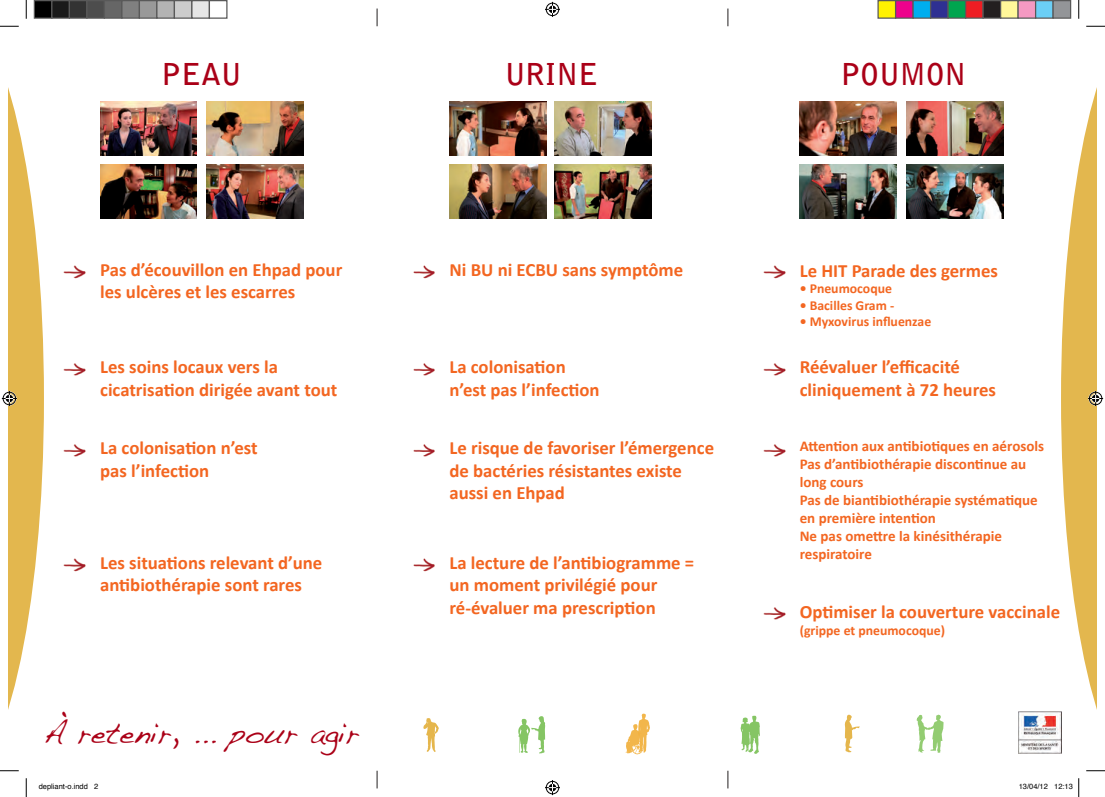
<style>
.page{position:relative;width:1105px;height:797px;background:#fff}
.page>*{position:absolute;margin:0;border:0;box-sizing:border-box;transform-origin:0 0}
.t1{font:30px "Handwriting Dakota";color:#aa0017}
.t2{font:700 30px "Bell Gothic Std";color:#aa0017}
.t3{font:700 18.75px/22.5px "Calibri";color:#f36621}
.t4{font:700 15px/18px "Calibri";color:#f36621}
.t5{font:700 13.75px "Calibri";color:#f36621}
.t6{font:7.5px "Helvetica";color:#000}
</style>
<div class="page">
<img style="left:800px;top:101px;width:96px;height:55px">
<img style="left:450px;top:101px;width:97px;height:55px">
<img style="left:907px;top:101px;width:96px;height:55px">
<img style="left:555px;top:101px;width:97px;height:55px">
<img style="left:800px;top:164px;width:96px;height:55px">
<img style="left:450px;top:164px;width:97px;height:55px">
<img style="left:907px;top:164px;width:96px;height:55px">
<img style="left:555px;top:164px;width:97px;height:55px">
<img style="left:100px;top:101px;width:97px;height:55px">
<img style="left:207px;top:101px;width:96px;height:55px">
<img style="left:100px;top:164px;width:97px;height:55px">
<img style="left:207px;top:164px;width:96px;height:55px">
<img style="left:763px;top:265px;width:23px;height:14px">
<img style="left:413px;top:265px;width:22px;height:14px">
<img style="left:413px;top:363px;width:22px;height:13px">
<img style="left:763px;top:444px;width:23px;height:13px">
<img style="left:413px;top:444px;width:22px;height:13px">
<img style="left:763px;top:607px;width:23px;height:13px">
<img style="left:763px;top:363px;width:23px;height:13px">
<img style="left:413px;top:558px;width:22px;height:14px">
<img style="left:1019px;top:711px;width:35px;height:42px">
<svg style="left:845px;top:714px;width:15px;height:38px"></svg>
<svg style="left:916px;top:714px;width:27px;height:38px"></svg>
<svg style="left:741px;top:715px;width:19px;height:38px"></svg>
<svg style="left:423px;top:718px;width:16px;height:34px"></svg>
<svg style="left:626px;top:713px;width:24px;height:41px"></svg>
<svg style="left:518px;top:716px;width:27px;height:37px"></svg>
<svg style="left:377px;top:9px;width:1px;height:17px"></svg>
<svg style="left:377px;top:770px;width:1px;height:18px"></svg>
<svg style="left:728px;top:9px;width:1px;height:17px"></svg>
<svg style="left:728px;top:770px;width:1px;height:18px"></svg>
<svg style="left:545px;top:2px;width:15px;height:15px"></svg>
<svg style="left:545px;top:780px;width:15px;height:15px"></svg>
<div style="left:87px;top:1px;width:17px;height:17px;background:#4d4d4d"></div>
<div style="left:86px;top:0;width:19px;height:19px;border:1px solid #595959"></div>
<div style="left:104px;top:1px;width:18px;height:17px;background:#666"></div>
<div style="left:104px;top:0;width:18px;height:19px;border:1px solid #595959"></div>
<div style="left:122px;top:1px;width:17px;height:17px;background:#808080"></div>
<div style="left:121px;top:0;width:19px;height:19px;border:1px solid #595959"></div>
<div style="left:139px;top:1px;width:18px;height:17px;background:#999"></div>
<div style="left:139px;top:0;width:19px;height:19px;border:1px solid #595959"></div>
<div style="left:157px;top:1px;width:17px;height:17px;background:#b3b3b3"></div>
<div style="left:156px;top:0;width:19px;height:19px;border:1px solid #595959"></div>
<div style="left:174px;top:1px;width:18px;height:17px;background:#ccc"></div>
<div style="left:174px;top:0;width:18px;height:19px;border:1px solid #595959"></div>
<div style="left:192px;top:1px;width:17px;height:17px;background:#e6e6e6"></div>
<div style="left:191px;top:0;width:19px;height:19px;border:1px solid #595959"></div>
<div style="left:209px;top:0;width:19px;height:19px;border:1px solid #595959"></div>
<div style="left:878px;top:1px;width:17px;height:17px;background:#fff101"></div>
<div style="left:877px;top:0;width:19px;height:19px;border:1px solid #595959"></div>
<div style="left:895px;top:1px;width:18px;height:17px;background:#ed028c"></div>
<div style="left:895px;top:0;width:19px;height:19px;border:1px solid #595959"></div>
<div style="left:913px;top:1px;width:17px;height:17px;background:#00aeef"></div>
<div style="left:912px;top:0;width:19px;height:19px;border:1px solid #595959"></div>
<div style="left:930px;top:1px;width:18px;height:17px;background:#2e3092"></div>
<div style="left:930px;top:0;width:19px;height:19px;border:1px solid #595959"></div>
<div style="left:948px;top:1px;width:17px;height:17px;background:#00a54f"></div>
<div style="left:947px;top:0;width:19px;height:19px;border:1px solid #595959"></div>
<div style="left:965px;top:1px;width:18px;height:17px;background:#ee1d23"></div>
<div style="left:965px;top:0;width:19px;height:19px;border:1px solid #595959"></div>
<div style="left:983px;top:1px;width:17px;height:17px;background:#231f20"></div>
<div style="left:982px;top:0;width:19px;height:19px;border:1px solid #595959"></div>
<div style="left:1000px;top:1px;width:18px;height:17px;background:#fff79a"></div>
<div style="left:1000px;top:0;width:19px;height:19px;border:1px solid #595959"></div>
<div style="left:1018px;top:1px;width:17px;height:17px;background:#f499c2"></div>
<div style="left:1017px;top:0;width:19px;height:19px;border:1px solid #595959"></div>
<div style="left:1035px;top:1px;width:18px;height:17px;background:#6bcff6"></div>
<div style="left:1035px;top:0;width:19px;height:19px;border:1px solid #595959"></div>
<div style="left:1052px;top:0;width:19px;height:19px;border:1px solid #595959"></div>
<svg style="left:0;top:0;width:88px;height:797px"></svg>
<svg style="left:1054px;top:0;width:51px;height:797px"></svg>
<p class="t2" style="left:161px;top:56px;width:83px">PEAU</p>
<p class="t2" style="left:504px;top:56px;width:95px">URINE</p>
<p class="t2" style="left:841px;top:56px;width:127px">POUMON</p>
<p class="t3" style="left:100px;top:258px;width:244px">Pas d’écouvillon en Ehpad pour les ulcères et les escarres</p>
<p class="t3" style="left:800px;top:259px;width:200px">Le HIT Parade des germes</p>
<p class="t3" style="left:449px;top:258px;width:235px">Ni BU ni ECBU sans symptôme</p>
<p class="t5" style="left:800px;top:280px;width:94px">• Pneumocoque</p>
<p class="t5" style="left:800px;top:296px;width:96px">• Bacilles Gram -</p>
<p class="t5" style="left:800px;top:313px;width:133px">• Myxovirus influenzae</p>
<p class="t3" style="left:100px;top:355px;width:239px">Les soins locaux vers la cicatrisation dirigée avant tout</p>
<p class="t3" style="left:100px;top:436px;width:159px">La colonisation n’est</p>
<p class="t3" style="left:100px;top:459px;width:111px">pas l’infection</p>
<p class="t3" style="left:100px;top:551px;width:224px">Les situations relevant d’une</p>
<p class="t3" style="left:100px;top:574px;width:203px">antibiothérapie sont rares</p>
<p class="t1" style="left:44px;top:715px;width:317px">À retenir, ... pour agir</p>
<p class="t3" style="left:449px;top:355px;width:118px">La colonisation</p>
<p class="t3" style="left:449px;top:378px;width:152px">n’est pas l’infection</p>
<p class="t3" style="left:449px;top:436px;width:266px">Le risque de favoriser l’émergence de bactéries résistantes existe aussi en Ehpad</p>
<p class="t3" style="left:449px;top:551px;width:246px">La lecture de l’antibiogramme = un moment privilégié pour</p>
<p class="t3" style="left:449px;top:596px;width:208px">ré-évaluer ma prescription</p>
<p class="t3" style="left:800px;top:355px;width:198px">Réévaluer l’efficacité cliniquement à 72 heures</p>
<p class="t4" style="left:800px;top:437px;width:246px">Attention aux antibiotiques en aérosols</p>
<p class="t4" style="left:800px;top:455px;width:228px">Pas d’antibiothérapie discontinue au long cours</p>
<p class="t4" style="left:800px;top:491px;width:240px">Pas de biantibiothérapie systématique en première intention</p>
<p class="t4" style="left:800px;top:527px;width:204px">Ne pas omettre la kinésithérapie respiratoire</p>
<p class="t3" style="left:800px;top:600px;width:262px">Optimiser la couverture vaccinale</p>
<p class="t5" style="left:800px;top:621px;width:147px">(grippe et pneumocoque)</p>
<p class="t6" style="left:39px;top:781px;width:61px">depliant-o.indd 2</p>
<p class="t6" style="left:1019px;top:781px;width:56px">13/04/12 12:13</p>
</div>
